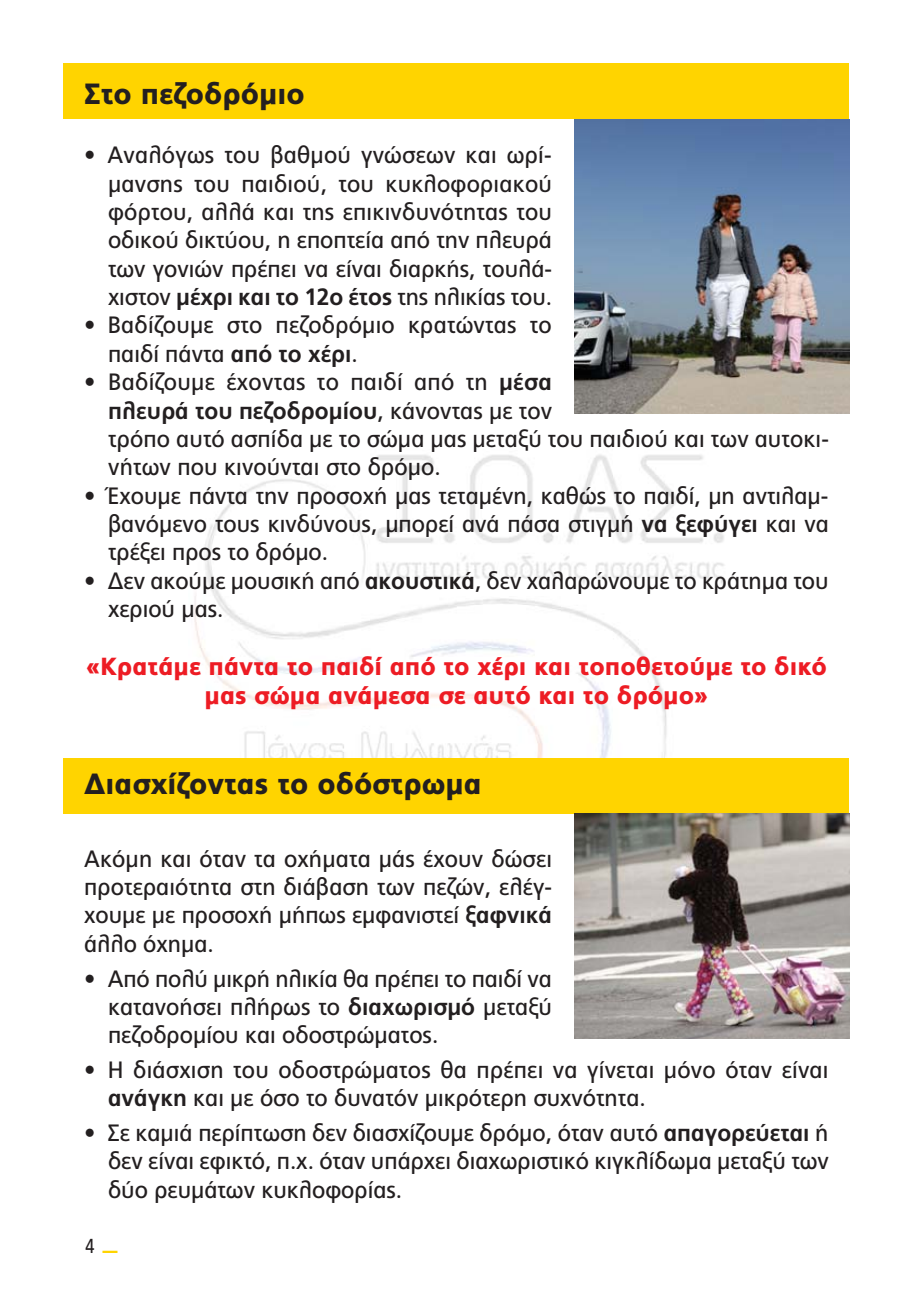
<style>
.page{position:relative;width:913px;height:1302px;background:#fff}
.page>*{position:absolute;margin:0;border:0;box-sizing:border-box;transform-origin:0 0}
.t1{font:900 29.25px "PF Catalog";color:#231f20;scale:.96 1}
.t2{font:900 24.75px/29.7px "PF Catalog";color:#ed1c24;text-align:center;scale:.96 1}
.t3{font:23.62px/28.3px "PF Catalog";color:#231f20;text-align:justify;scale:.96 1}
.t4{font:20.25px "PF Catalog";color:#231f20;scale:.8 1}
.s1{font-weight:700}
</style>
<div class="page">
<img style="left:194px;top:454px;width:530px;height:304px">
<div style="left:64px;top:64px;width:784px;height:55px;background:#ffd400"></div>
<div style="left:64px;top:758px;width:784px;height:55px;background:#ffd400"></div>
<svg style="left:102px;top:1250px;width:15px;height:2px"></svg>
<img style="left:574px;top:119px;width:274px;height:294px">
<img style="left:574px;top:813px;width:274px;height:225px">
<p class="t1" style="left:84px;top:77px;width:231px">Στο πεζοδρόμιο</p>
<p class="t3" style="left:108px;top:141px;width:464px;text-indent:-24px">• Αναλόγως του βαθμού γνώσεων και ωρί&shy;μανσης του παιδιού, του κυκλοφοριακού φόρτου, αλλά και της επικινδυνότητας του οδικού δικτύου, η εποπτεία από την πλευρά των γονιών πρέπει να είναι διαρκής, τουλά&shy;χιστον <span class="s1">μέχρι και το 12ο έτος</span> της ηλικίας του.</p>
<p class="t3" style="left:108px;top:311px;width:463px;text-indent:-24px">• Βαδίζουμε στο πεζοδρόμιο κρατώντας το παιδί πάντα <span class="s1">από το χέρι</span>.</p>
<p class="t3" style="left:108px;top:368px;width:751px;text-align:left;text-indent:-24px">• Βαδίζουμε έχοντας το παιδί από τη <span class="s1">μέσα<br>πλευρά του πεζοδρομίου</span>, κάνοντας με τον<br>τρόπο αυτό ασπίδα με το σώμα μας μεταξύ του παιδιού και των αυτοκι&shy;νήτων που κινούνται στο δρόμο.</p>
<p class="t3" style="left:108px;top:481px;width:752px;text-indent:-24px">• Έχουμε πάντα την προσοχή μας τεταμένη, καθώς το παιδί, μη αντιλαμ&shy;βανόμενο τους κινδύνους, μπορεί ανά πάσα στιγμή <span class="s1">να ξεφύγει</span> και να τρέξει προς το δρόμο.</p>
<p class="t3" style="left:108px;top:566px;width:751px;text-indent:-24px">• Δεν ακούμε μουσική από <span class="s1">ακουστικά</span>, δεν χαλαρώνουμε το κράτημα του χεριού μας.</p>
<p class="t2" style="left:86px;top:651px;width:773px">«Κρατάμε πάντα το παιδί από το χέρι και τοποθετούμε το δικό μας σώμα ανάμεσα σε αυτό και το δρόμο»</p>
<p class="t1" style="left:84px;top:767px;width:415px">Διασχίζοντας το οδόστρωμα</p>
<p class="t3" style="left:84px;top:844px;width:488px">Ακόμη και όταν τα οχήματα μάς έχουν δώσει προτεραιότητα στη διάβαση των πεζών, ελέγ&shy;χουμε με προσοχή μήπως εμφανιστεί <span class="s1">ξαφνικά </span>άλλο όχημα.</p>
<p class="t3" style="left:108px;top:963px;width:464px;text-indent:-24px">• Από πολύ μικρή ηλικία θα πρέπει το παιδί να κατανοήσει πλήρως το <span class="s1">διαχωρισμό</span> μεταξύ πεζοδρομίου και οδοστρώματος.</p>
<p class="t3" style="left:108px;top:1055px;width:751px;text-indent:-24px">• Η διάσχιση του οδοστρώματος θα πρέπει να γίνεται μόνο όταν είναι <span class="s1">ανάγκη</span> και με όσο το δυνατόν μικρότερη συχνότητα.</p>
<p class="t3" style="left:108px;top:1118px;width:752px;text-indent:-24px">• Σε καμιά περίπτωση δεν διασχίζουμε δρόμο, όταν αυτό <span class="s1">απαγορεύεται</span> ή δεν είναι εφικτό, π.χ. όταν υπάρχει διαχωριστικό κιγκλίδωμα μεταξύ των δύο ρευμάτων κυκλοφορίας.</p>
<p class="t4" style="left:85px;top:1234px;width:13px">4</p>
</div>
